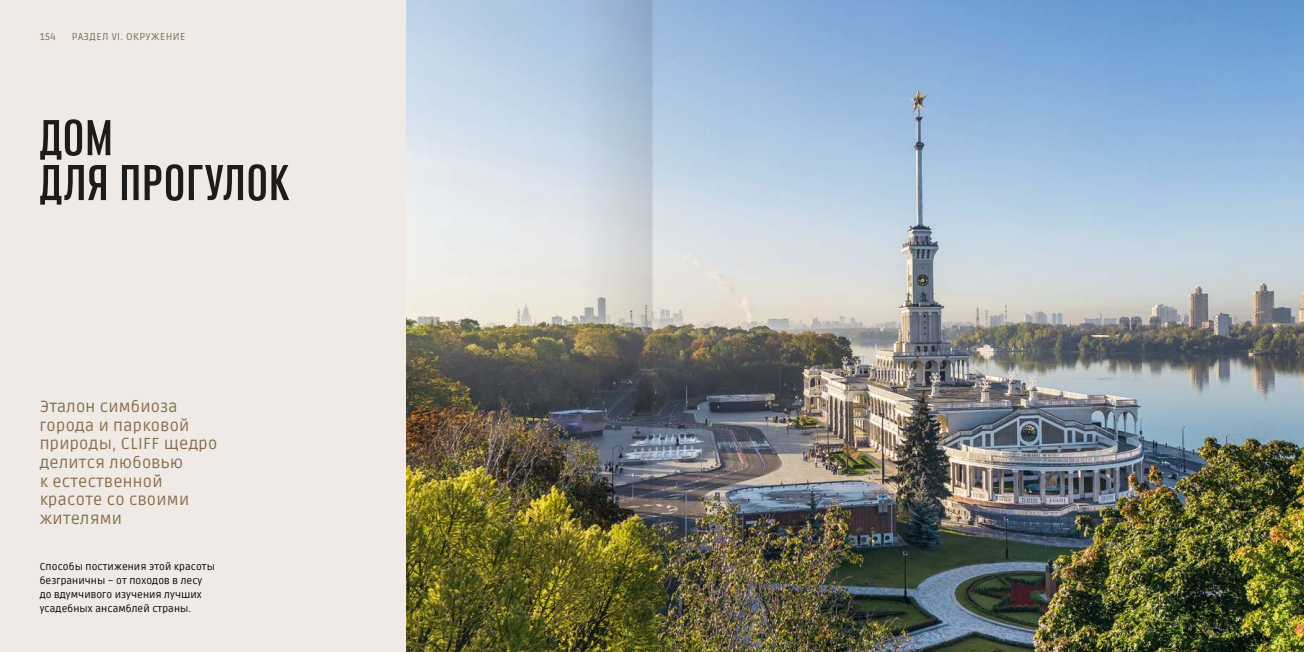
<style>
.page{position:relative;width:1304px;height:652px;background:#fff}
.page>*{position:absolute;margin:0;border:0;box-sizing:border-box;transform-origin:0 0}
.t1{font:500 54px/44.9px "FUD Grotesk";letter-spacing:.02em;color:#1d1c1c}
.t2{font:16px/18.7px "Ruda";letter-spacing:.02em;color:#876e4c}
.t3{font:10px/14px "Ruda";letter-spacing:.01em;color:#000}
.t4{font:10px "Ruda";letter-spacing:.04em;color:#876e4c}
</style>
<div class="page">
<div style="left:0;top:0;width:652px;height:652px;background:#f0eae7"></div>
<img style="left:406px;top:0;width:898px;height:652px">
<img style="left:576px;top:0;width:76px;height:652px">
<p class="t4" style="left:40px;top:29px;width:18px">154</p>
<p class="t4" style="left:72px;top:29px;width:115px">РАЗДЕЛ VI. ОКРУЖЕНИЕ</p>
<h1 class="t1" style="left:40px;top:116px;width:251px">ДОМ<br>ДЛЯ ПРОГУЛОК</h1>
<h2 class="t2" style="left:40px;top:396px;width:179px">Эталон симбиоза города и парковой природы, CLIFF щедро делится любовью<br>к естественной красоте со своими жителями</h2>
<p class="t3" style="left:40px;top:559px;width:177px">Способы постижения этой красоты безграничны – от походов в лесу до вдумчивого изучения лучших усадебных ансамблей страны.</p>
</div>
